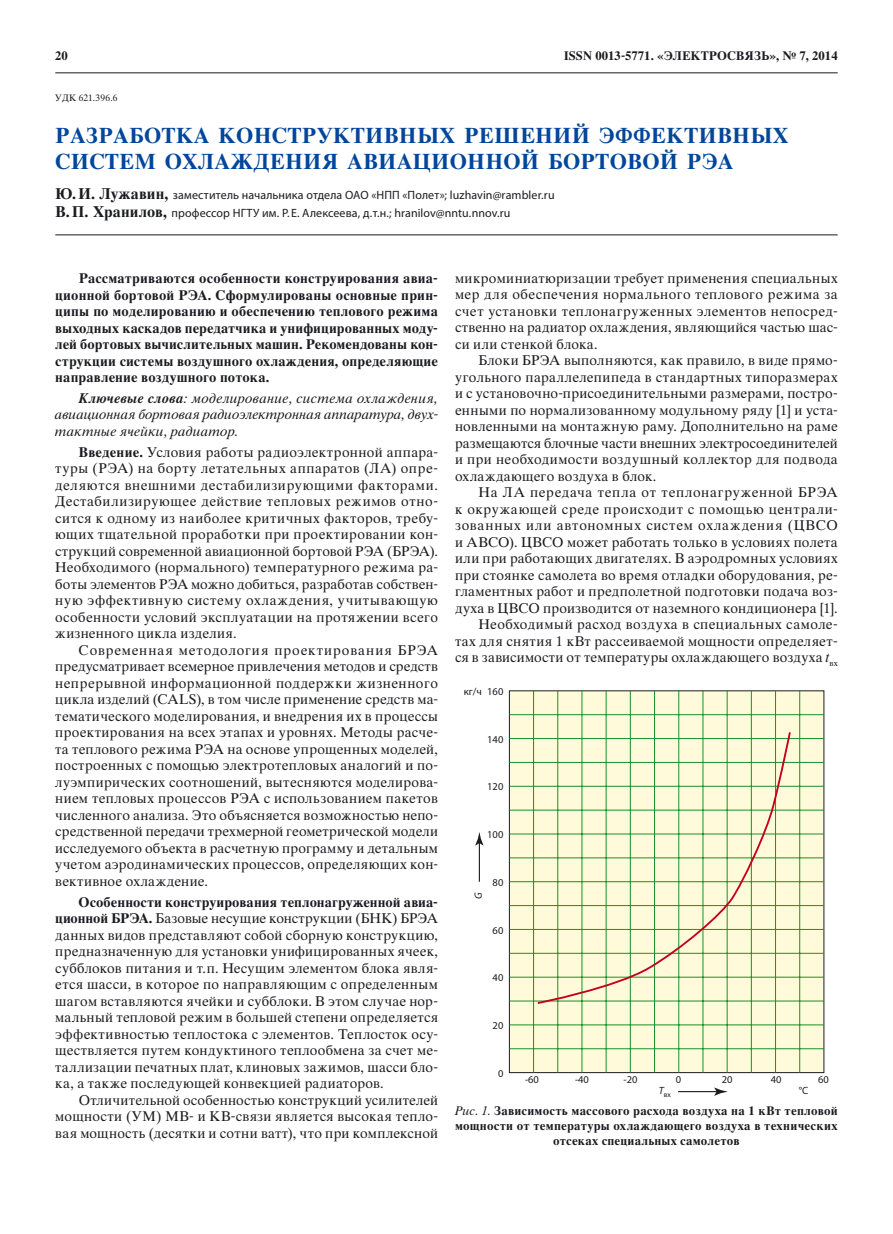
<style>
.page{position:relative;width:893px;height:1234px;background:#fff}
.page>*{position:absolute;margin:0;border:0;box-sizing:border-box;transform-origin:0 0}
.t1{font:700 21px/25.5px "Thames C";letter-spacing:.01em;color:#00469b}
.t2{font:13.5px/16.5px "Thames C";letter-spacing:.03em;color:#1b1c20;text-align:justify}
.t3{font:700 13.5px/16.5px "Thames C";letter-spacing:.015em;color:#1b1c20;text-align:justify}
.t4{font:italic 13.5px/16.5px "Thames C";letter-spacing:.005em;color:#1b1c20;text-align:justify}
.t5{font:12px/18px "Myriad Pro";letter-spacing:.005em;color:#1b1c20}
.t6{font:700 12px/15px "Thames C";letter-spacing:.02em;color:#1b1c20;text-align:center}
.t7{font:700 12px "Thames C";color:#1b1c20}
.t8{font:10.5px "Myriad Pro";color:#1b1c20}
.t9{font:italic 10.5px "Myriad Pro";color:#1b1c20}
.t10{font:9px "Thames C";letter-spacing:.01em;color:#1b1c20}
.t11{font:7.35px "Myriad Pro";color:#1b1c20}
.s1{font-family:"Thames C";font-weight:700;font-size:15px}
.s2{font-weight:700}
.s3{font-style:italic}
.s4{font-weight:400;font-style:italic}
</style>
<div class="page">
<hr style="left:55px;top:72px;width:783px;height:1px;background:#1b1c20">
<hr style="left:55px;top:234px;width:783px;height:1px;background:#1b1c20">
<div style="left:509px;top:690px;width:315px;height:382px;background:#fffbda"></div>
<hr style="left:509px;top:1048px;width:315px;height:1px;background:#199029">
<hr style="left:509px;top:1024px;width:315px;height:1px;background:#199029">
<hr style="left:509px;top:1000px;width:315px;height:1px;background:#199029">
<hr style="left:509px;top:976px;width:315px;height:1px;background:#199029">
<hr style="left:509px;top:952px;width:315px;height:1px;background:#199029">
<hr style="left:509px;top:928px;width:315px;height:1px;background:#199029">
<hr style="left:509px;top:905px;width:315px;height:1px;background:#199029">
<hr style="left:509px;top:881px;width:315px;height:1px;background:#199029">
<hr style="left:509px;top:857px;width:315px;height:1px;background:#199029">
<hr style="left:509px;top:833px;width:315px;height:1px;background:#199029">
<hr style="left:509px;top:809px;width:315px;height:1px;background:#199029">
<hr style="left:509px;top:785px;width:315px;height:1px;background:#199029">
<hr style="left:509px;top:761px;width:315px;height:1px;background:#199029">
<hr style="left:509px;top:738px;width:315px;height:1px;background:#199029">
<hr style="left:509px;top:714px;width:315px;height:1px;background:#199029">
<hr style="left:799px;top:690px;width:1px;height:382px;background:#199029">
<hr style="left:775px;top:690px;width:1px;height:382px;background:#199029">
<hr style="left:751px;top:690px;width:1px;height:382px;background:#199029">
<hr style="left:727px;top:690px;width:1px;height:382px;background:#199029">
<hr style="left:703px;top:690px;width:1px;height:382px;background:#199029">
<hr style="left:678px;top:690px;width:1px;height:382px;background:#199029">
<hr style="left:654px;top:690px;width:1px;height:382px;background:#199029">
<hr style="left:630px;top:690px;width:1px;height:382px;background:#199029">
<hr style="left:606px;top:690px;width:1px;height:382px;background:#199029">
<hr style="left:582px;top:690px;width:1px;height:382px;background:#199029">
<hr style="left:557px;top:690px;width:1px;height:382px;background:#199029">
<hr style="left:533px;top:690px;width:1px;height:382px;background:#199029">
<svg style="left:536px;top:730px;width:256px;height:274px"></svg>
<hr style="left:479px;top:840px;width:1px;height:41px;background:#1b1c20">
<svg style="left:475px;top:832px;width:8px;height:13px"></svg>
<hr style="left:678px;top:1090px;width:41px;height:1px;background:#1b1c20">
<svg style="left:714px;top:1087px;width:14px;height:8px"></svg>
<p class="t6" style="left:55px;top:48px;width:14px">20</p>
<p class="t7" style="left:564px;top:48px;width:275px">ISSN 0013-5771. «ЭЛЕКТРОСВЯЗЬ», № 7, 2014</p>
<p class="t10" style="left:55px;top:92px;width:64px">УДК 621.396.6</p>
<h1 class="t1" style="left:55px;top:123px;width:735px">РАЗРАБОТКА КОНСТРУКТИВНЫХ РЕШЕНИЙ ЭФФЕКТИВНЫХ<br>СИСТЕМ ОХЛАЖДЕНИЯ АВИАЦИОННОЙ БОРТОВОЙ РЭА</h1>
<p class="t5" style="left:55px;top:186px;width:501px"><span class="s1">Ю.И. Лужавин,</span> заместитель начальника отдела ОАО «НПП «Полет»; luzhavin@rambler.ru<br><span class="s1">В.П. Хранилов,</span> профессор НГТУ им. Р. Е. Алексеева, д.т.н.; hranilov@nntu.nnov.ru</p>
<p class="t3" style="left:55px;top:270px;width:384px;text-indent:23px">Рассматриваются особенности конструирования авиа&shy;ционной бортовой РЭА. Сформулированы основные прин&shy;ципы по моделированию и обеспечению теплового режима выходных каскадов передатчика и унифицированных моду&shy;лей бортовых вычислительных машин. Рекомендованы кон&shy;струкции системы воздушного охлаждения, определяющие направление воздушного потока.</p>
<p class="t4" style="left:55px;top:390px;width:384px;text-indent:23px"><span class="s2">Ключевые слова</span>: моделирование, система охлаждения, авиационная бортовая радиоэлектронная аппаратура, двух&shy;тактные ячейки, радиатор.</p>
<p class="t2" style="left:55px;top:443px;width:384px;text-indent:23px"><span class="s2">Введение.</span> Условия работы радиоэлектронной аппара&shy;туры (РЭА) на борту летательных аппаратов (ЛА) опре&shy;деляются внешними дестабилизирующими факторами.<br>Дестабилизирующее действие тепловых режимов отно&shy;сится к одному из наиболее критичных факторов, требу&shy;ющих тщательной проработки при проектировании кон&shy;струкций современной авиационной бортовой РЭА (БРЭА).<br>Необходимого (нормального) температурного режима ра&shy;боты элементов РЭА можно добиться, разработав собствен&shy;ную эффективную систему охлаждения, учитывающую особенности условий эксплуатации на протяжении всего жизненного цикла изделия.</p>
<p class="t2" style="left:55px;top:641px;width:384px;text-indent:23px">Современная методология проектирования БРЭА предусматривает всемерное привлечения методов и средств непрерывной информационной поддержки жизненного цикла изделий (CALS), в том числе применение средств ма&shy;тематического моделирования, и внедрения их в процессы проектирования на всех этапах и уровнях. Методы расче&shy;та теплового режима РЭА на основе упрощенных моделей, построенных с помощью электротепловых аналогий и по&shy;луэмпирических соотношений, вытесняются моделирова&shy;нием тепловых процессов РЭА с использованием пакетов численного анализа. Это объясняется возможностью непо&shy;средственной передачи трехмерной геометрической модели исследуемого объекта в расчетную программу и детальным учетом аэродинамических процессов, определяющих кон&shy;вективное охлаждение.</p>
<p class="t2" style="left:55px;top:893px;width:384px;text-indent:23px"><span class="s2">Особенности конструирования теплонагруженной авиа&shy;ционной БРЭА.</span> Базовые несущие конструкции (БНК) БРЭА данных видов представляют собой сборную конструкцию, предназначенную для установки унифицированных ячеек, субблоков питания и т.п. Несущим элементом блока явля&shy;ется шасси, в которое по направляющим с определенным шагом вставляются ячейки и субблоки. В этом случае нор&shy;мальный тепловой режим в большей степени определяется эффективностью теплостока с элементов. Теплосток осу&shy;ществляется путем кондуктиного теплообмена за счет ме&shy;таллизации печатных плат, клиновых зажимов, шасси бло&shy;ка, а также последующей конвекцией радиаторов.</p>
<p class="t2" style="left:55px;top:1091px;width:384px;text-indent:23px">Отличительной особенностью конструкций усилителей мощности (УМ) МВ- и КВ-связи является высокая тепло&shy;вая мощность (десятки и сотни ватт), что при комплексной</p>
<p class="t2" style="left:455px;top:270px;width:384px">микроминиатюризации требует применения специальных мер для обеспечения нормального теплового режима за счет установки теплонагруженных элементов непосред&shy;ственно на радиатор охлаждения, являющийся частью шас&shy;си или стенкой блока.</p>
<p class="t2" style="left:455px;top:352px;width:384px;text-indent:23px">Блоки БРЭА выполняются, как правило, в виде прямо&shy;угольного параллелепипеда в стандартных типоразмерах и с установочно-присоединительными размерами, постро&shy;енными по нормализованному модульному ряду [1] и уста&shy;новленными на монтажную раму. Дополнительно на раме размещаются блочные части внешних электросоединителей и при необходимости воздушный коллектор для подвода охлаждающего воздуха в блок.</p>
<p class="t2" style="left:455px;top:484px;width:384px;text-align:right">На ЛА передача тепла от теплонагруженной БРЭА<br>к окружающей среде происходит с помощью централи&shy;зованных или автономных систем охлаждения (ЦВСО и АВСО). ЦВСО может работать только в условиях полета или при работающих двигателях. В аэродромных условиях при стоянке самолета во время отладки оборудования, ре&shy;гламентных работ и предполетной подготовки подача воз&shy;духа в ЦВСО производится от наземного кондиционера [1].<br>Необходимый расход воздуха в специальных самоле&shy;тах для снятия 1 кВт рассеиваемой мощности определяет&shy;ся в зависимости от температуры охлаждающего воздуха <span class="s3">t</span><sub>вх</sub></p>
<p class="t8" style="left:487px;top:684px;width:18px">160</p>
<p class="t8" style="left:464px;top:684px;width:20px">кг/ч</p>
<p class="t8" style="left:487px;top:732px;width:18px">140</p>
<p class="t8" style="left:487px;top:780px;width:18px">120</p>
<p class="t8" style="left:487px;top:827px;width:18px">100</p>
<p class="t9" style="left:472px;top:899px;width:8px;rotate:-90deg">G</p>
<p class="t8" style="left:493px;top:875px;width:12px">80</p>
<p class="t8" style="left:493px;top:923px;width:12px">60</p>
<p class="t8" style="left:493px;top:971px;width:12px">40</p>
<p class="t8" style="left:493px;top:1018px;width:12px">20</p>
<p class="t8" style="left:498px;top:1066px;width:7px">0</p>
<p class="t8" style="left:525px;top:1072px;width:15px">-60</p>
<p class="t8" style="left:575px;top:1072px;width:15px">-40</p>
<p class="t8" style="left:623px;top:1072px;width:15px">-20</p>
<p class="t8" style="left:676px;top:1072px;width:7px">0</p>
<p class="t8" style="left:722px;top:1072px;width:12px">20</p>
<p class="t8" style="left:771px;top:1072px;width:12px">40</p>
<p class="t8" style="left:818px;top:1072px;width:12px">60</p>
<p class="t6" style="left:455px;top:1103px;width:384px"><span class="s4">Рис. 1.</span> Зависимость массового расхода воздуха на 1 кВт тепловой мощности от температуры охлаждающего воздуха в технических отсеках специальных самолетов</p>
<p class="t11" style="left:659px;top:1089px;width:14px"><sup>Т</sup>вх</p>
<p class="t8" style="left:799px;top:1083px;width:11px">°С</p>
</div>
